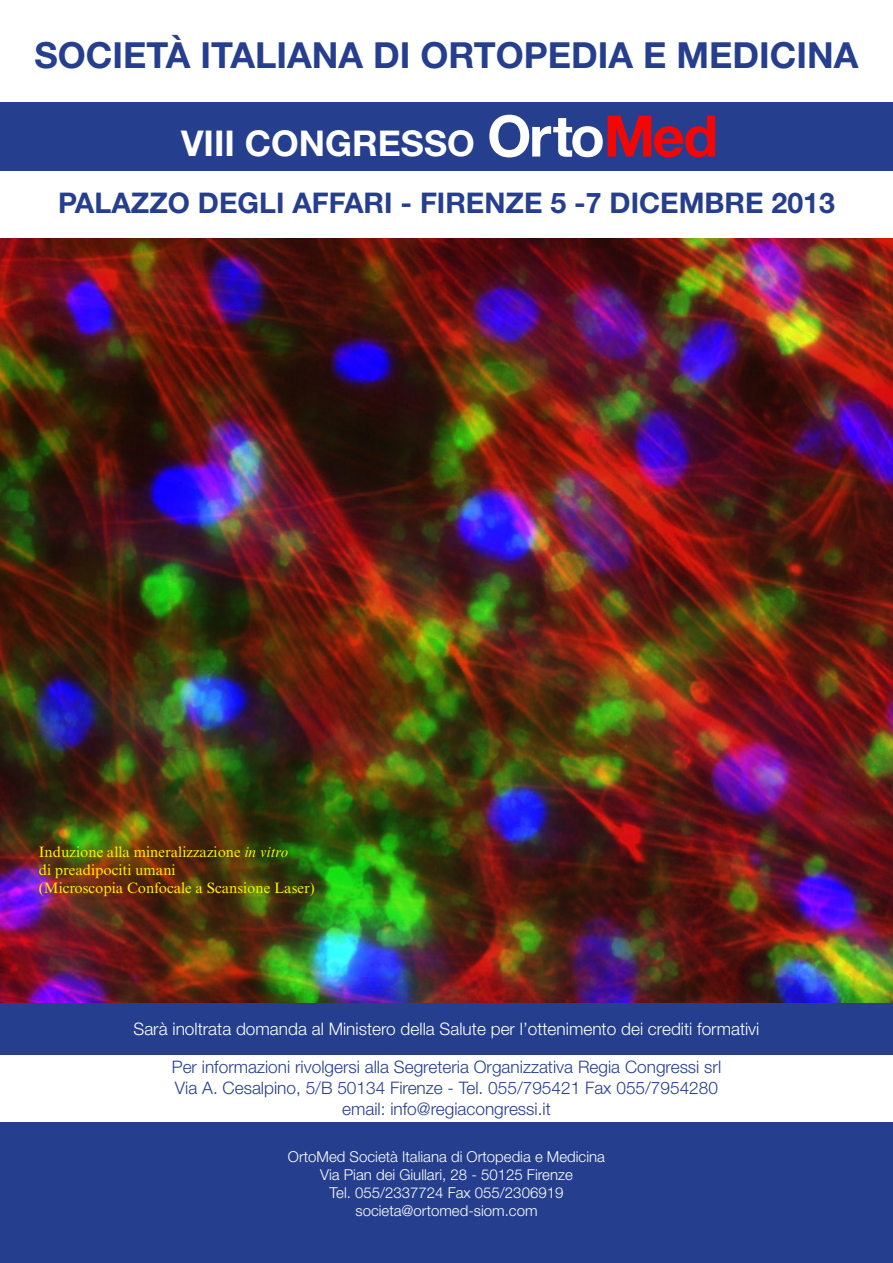
<style>
.page{position:relative;width:893px;height:1263px;background:#fff}
.page>*{position:absolute;margin:0;border:0;box-sizing:border-box;transform-origin:0 0}
.t1{font:700 36px "Helvetica Neue LT Std";color:#253f8e}
.t2{font:700 35.55px "Helvetica Neue LT Std";color:#fff}
.t3{font:700 28.5px "Helvetica Neue LT Std";color:#253f8e}
.t4{font:300 17.25px/20.7px "Helvetica Neue LT Std";color:#253f8e;text-align:center}
.t5{font:300 17.25px "Helvetica Neue LT Std";color:#fff}
.t6{font:300 15px/18px "Helvetica Neue LT Std";color:#fff;text-align:center}
.t7{font:15px/18px "Times New Roman MT Std";color:#fff101}
.s1{font-style:italic}
</style>
<div class="page">
<img style="left:0;top:238px;width:893px;height:765px">
<div style="left:0;top:102px;width:893px;height:68px;background:#253f8e"></div>
<div style="left:0;top:1003px;width:893px;height:51px;background:#253f8e"></div>
<div style="left:0;top:1123px;width:893px;height:140px;background:#253f8e"></div>
<svg style="left:489px;top:115px;width:226px;height:42px"></svg>
<h1 class="t1" style="left:35px;top:33px;width:825px">SOCIETÀ ITALIANA DI ORTOPEDIA E MEDICINA</h1>
<h2 class="t2" style="left:181px;top:122px;width:295px">VIII CONGRESSO</h2>
<h3 class="t3" style="left:58px;top:185px;width:778px">PALAZZO DEGLI AFFARI - FIRENZE 5 -7 DICEMBRE 2013</h3>
<p class="t7" style="left:39px;top:843px;width:277px">Induzione alla mineralizzazione <span class="s1">in vitro<br></span>di preadipociti umani<br>(Microscopia Confocale a Scansione Laser)</p>
<p class="t5" style="left:133px;top:1018px;width:627px">Sarà inoltrata domanda al Ministero della Salute per l’ottenimento dei crediti formativi</p>
<p class="t4" style="left:172px;top:1056px;width:551px">Per informazioni rivolgersi alla Segreteria Organizzativa Regia Congressi srl<br>Via A. Cesalpino, 5/B 50134 Firenze - Tel. 055/795421 Fax 055/7954280 email: info@regiacongressi.it</p>
<p class="t6" style="left:288px;top:1147px;width:319px">OrtoMed Società Italiana di Ortopedia e Medicina Via Pian dei Giullari, 28 - 50125 Firenze<br>Tel. 055/2337724 Fax 055/2306919 societa@ortomed-siom.com</p>
</div>
